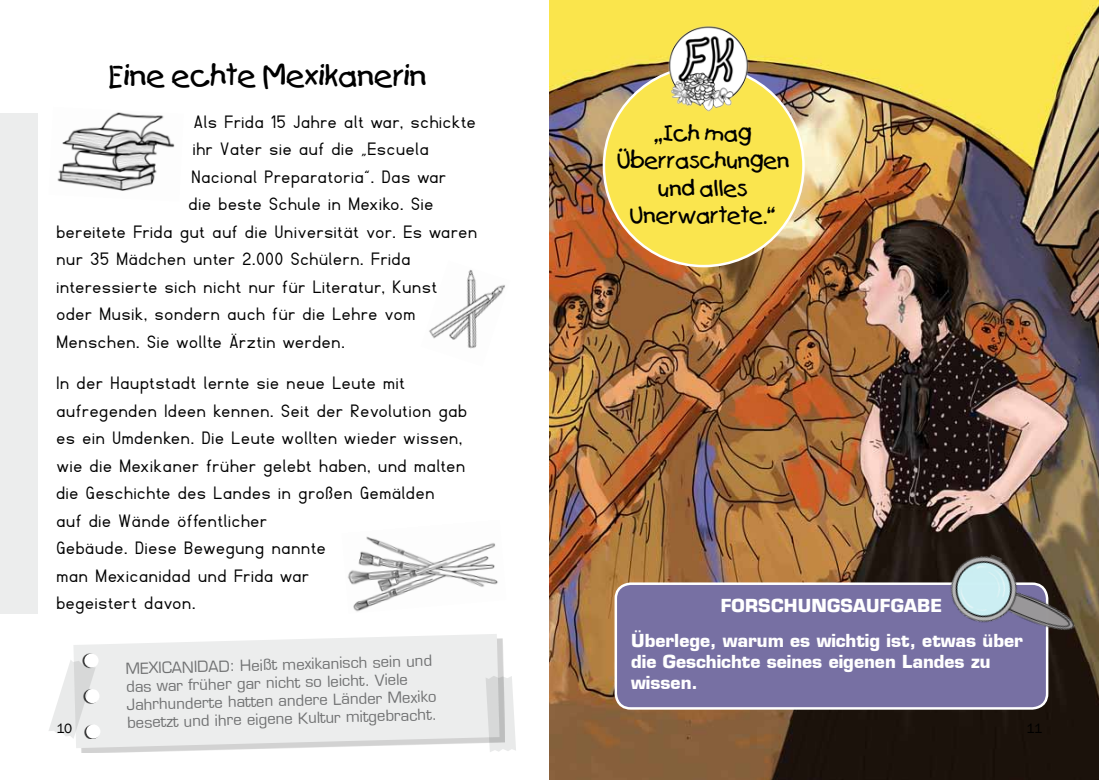
<style>
.page{position:relative;width:1099px;height:780px;background:#fff}
.page>*{position:absolute;margin:0;border:0;box-sizing:border-box;transform-origin:0 0}
.t1{font:28.75px "Catchup";color:#000}
.t2{font:21.25px/27.5px "Catchup";color:#000;text-align:center}
.t3{font:20px/27.5px "Fibel Nord";letter-spacing:.075em;color:#000}
.t4{font:700 17.5px/35.1px "Eurostile";color:#fff;text-align:center}
.t5{font:15px/18px "Eurostile";color:#707172}
.t6{font:13.75px "Franklin Gothic";color:#000}
</style>
<div class="page">
<img style="left:347px;top:536px;width:151px;height:76px">
<img style="left:549px;top:0;width:549px;height:780px">
<div style="left:0;top:113px;width:38px;height:500px;background:#eceded"></div>
<div style="left:79px;top:638px;width:426px;height:114px;background:#000;opacity:.18"></div>
<svg style="left:73px;top:634px;width:426px;height:114px;background:#eceded"></svg>
<svg style="left:485px;top:675px;width:31px;height:77px;background:#dedfdf"></svg>
<div style="left:82px;top:653px;width:17px;height:85px;background:#000;opacity:.75"></div>
<div style="left:84px;top:653px;width:15px;height:14px;background:#fff;border-radius:50%"></div>
<div style="left:85px;top:688px;width:15px;height:15px;background:#fff;border-radius:50%"></div>
<div style="left:86px;top:724px;width:14px;height:14px;background:#fff;border-radius:50%"></div>
<svg style="left:49px;top:659px;width:47px;height:79px"></svg>
<div style="left:615px;top:583px;width:432px;height:125px;background:#7770a3;border-radius:15px"></div>
<div style="left:614px;top:582px;width:434px;height:127px;border:2px solid #fff;border-radius:15px"></div>
<div style="left:604px;top:66px;width:199px;height:200px;background:#fae54e;border-radius:50%"></div>
<img style="left:939px;top:543px;width:148px;height:113px">
<img style="left:57px;top:112px;width:118px;height:79px">
<img style="left:664px;top:23px;width:88px;height:89px">
<img style="left:429px;top:270px;width:76px;height:79px">
<h1 class="t1" style="left:108px;top:57px;width:320px">Eine echte Mexikanerin</h1>
<p class="t3" style="left:194px;top:108px;width:282px">Als Frida 15 Jahre alt war, schickte</p>
<p class="t3" style="left:193px;top:135px;width:237px">ihr Vater sie auf die „Escuela</p>
<p class="t3" style="left:192px;top:163px;width:255px">Nacional Preparatoria“. Das war</p>
<p class="t3" style="left:189px;top:190px;width:245px">die beste Schule in Mexiko. Sie</p>
<p class="t3" style="left:57px;top:218px;width:421px">bereitete Frida gut auf die Universität vor. Es waren</p>
<p class="t3" style="left:57px;top:245px;width:355px">nur 35 Mädchen unter 2.000 Schülern. Frida</p>
<p class="t3" style="left:57px;top:273px;width:381px">interessierte sich nicht nur für Literatur, Kunst</p>
<p class="t3" style="left:57px;top:300px;width:360px">oder Musik, sondern auch für die Lehre vom</p>
<p class="t3" style="left:57px;top:328px;width:289px">Menschen. Sie wollte Ärztin werden.</p>
<p class="t3" style="left:57px;top:369px;width:411px">In der Hauptstadt lernte sie neue Leute mit aufregenden Ideen kennen. Seit der Revolution gab es ein Umdenken. Die Leute wollten wieder wissen, wie die Mexikaner früher gelebt haben, und malten die Geschichte des Landes in großen Gemälden<br>auf die Wände öffentlicher<br>Gebäude. Diese Bewegung nannte<br>man Mexicanidad und Frida war<br>begeistert davon.</p>
<p class="t2" style="left:617px;top:119px;width:174px">„Ich mag<br>Überraschungen und alles<br>Unerwartete.“</p>
<p class="t4" style="left:631px;top:588px;width:393px">Forschungsaufgabe<br>Überlege, warum es wichtig ist, etwas über</p>
<p class="t4" style="left:631px;top:651px;width:361px;line-height:21px;text-align:left">die Geschichte seines eigenen Landes zu wissen.</p>
<p class="t5" style="left:126px;top:658px;width:313px;rotate:-1deg">Mexican id ad : Heißt mexikanisch sein und das war früher gar nicht so leicht. Viele Jahrhunderte hatten andere Länder Mexiko besetzt und ihre eigene Kultur mitgebracht.</p>
<p class="t6" style="left:56px;top:719px;width:17px">10</p>
<p class="t6" style="left:1026px;top:719px;width:17px">11</p>
</div>
